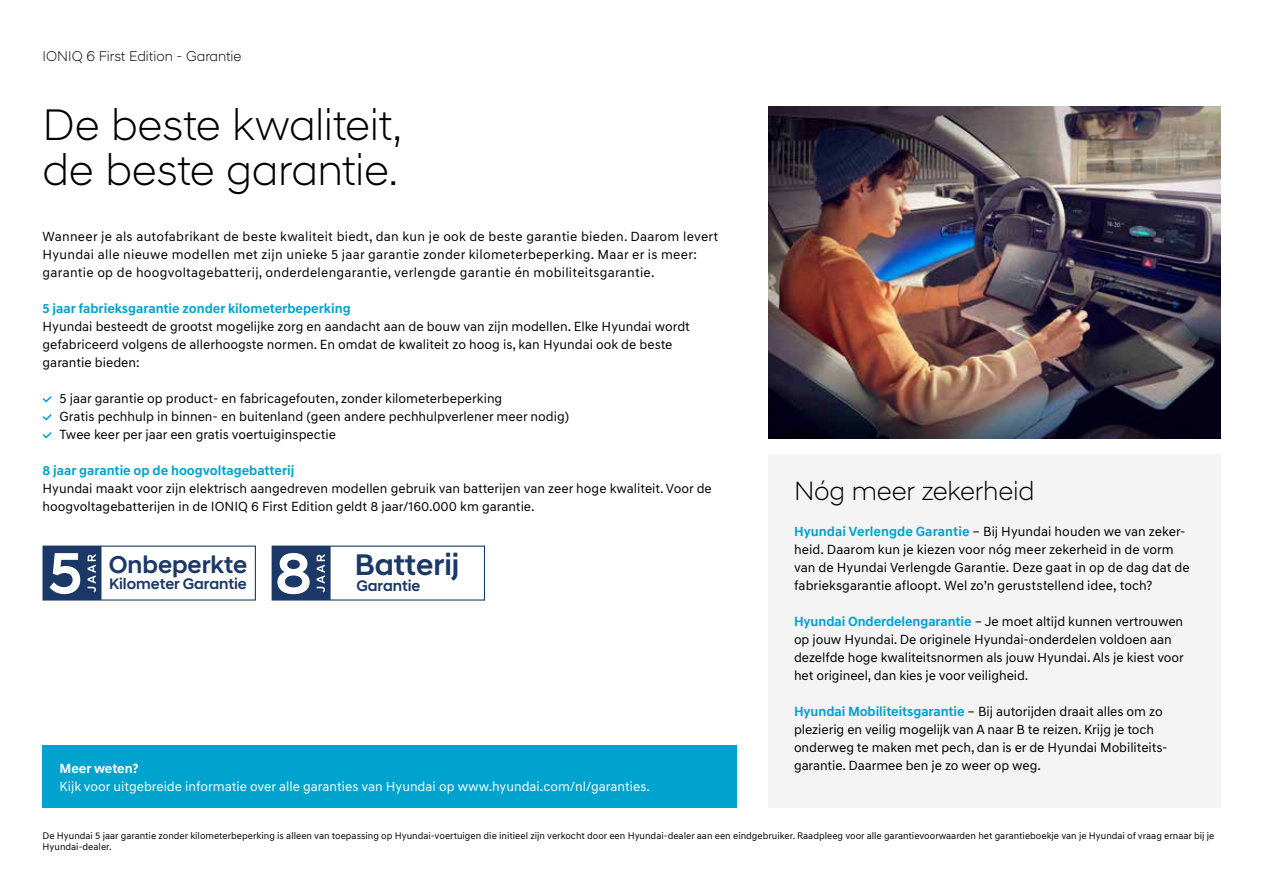
<style>
.page{position:relative;width:1263px;height:893px;background:#fff}
.page>*{position:absolute;margin:0;border:0;box-sizing:border-box;transform-origin:0 0}
.t1{font:300 45px/45px "Hyundai Sans Head";letter-spacing:-.01em;color:#000}
.t2{font:500 30.3px "Hyundai Sans Head";color:#1c3866}
.t3{font:300 27px "Hyundai Sans Head";letter-spacing:-.01em;color:#000}
.t4{font:500 24.75px "Hyundai Sans Head";color:#1c3866}
.t5{font:500 15.6px "Hyundai Sans Head";color:#1c3866}
.t6{font:300 14.4px "Hyundai Sans Head";color:#000}
.t7{font:13.5px/18px "Hyundai Sans Text";color:#000}
.t8{font:13.5px/18px "Hyundai Sans Text";letter-spacing:.02em;color:#000}
.t9{font:13.5px "Hyundai Sans Text";color:#fff}
.t10{font:700 13.5px "Hyundai Sans Text";color:#00a2ce}
.t11{font:700 13.5px "Hyundai Sans Text";letter-spacing:-.005em;color:#fff}
.t12{font:9.75px/11.7px "Hyundai Sans Text";color:#000}
.s1{font-weight:700;color:#00a2ce}
</style>
<div class="page">
<svg style="left:42px;top:396px;width:10px;height:7px"></svg>
<svg style="left:42px;top:414px;width:10px;height:7px"></svg>
<svg style="left:42px;top:432px;width:10px;height:7px"></svg>
<div style="left:768px;top:454px;width:452px;height:354px;background:#f4f4f4"></div>
<img style="left:768px;top:106px;width:452px;height:333px">
<div style="left:43px;top:746px;width:694px;height:62px;background:#00a2ce"></div>
<svg style="left:43px;top:546px;width:213px;height:55px"></svg>
<svg style="left:272px;top:546px;width:213px;height:55px"></svg>
<p class="t6" style="left:43px;top:47px;width:200px">IONIQ 6 First Edition - Garantie</p>
<h1 class="t1" style="left:43px;top:102px;width:361px">De beste kwaliteit, de beste garantie.</h1>
<p class="t8" style="left:43px;top:227px;width:677px">Wanneer je als autofabrikant de beste kwaliteit biedt, dan kun je ook de beste garantie bieden. Daarom levert<br>Hyundai alle nieuwe modellen met zijn unieke 5 jaar garantie zonder kilometerbeperking. Maar er is meer: garantie op de hoogvoltagebatterij, onderdelengarantie, verlengde garantie én mobiliteitsgarantie.</p>
<p class="t10" style="left:43px;top:300px;width:310px">5 jaar fabrieksgarantie zonder kilometerbeperking</p>
<p class="t7" style="left:43px;top:317px;width:649px">Hyundai besteedt de grootst mogelijke zorg en aandacht aan de bouw van zijn modellen. Elke Hyundai wordt gefabriceerd volgens de allerhoogste normen. En omdat de kwaliteit zo hoog is, kan Hyundai ook de beste garantie bieden:</p>
<p class="t7" style="left:60px;top:389px;width:511px">5 jaar garantie op product- en fabricagefouten, zonder kilometerbeperking<br>Gratis pechhulp in binnen- en buitenland (geen andere pechhulpverlener meer nodig)<br>Twee keer per jaar een gratis voertuiginspectie</p>
<p class="t10" style="left:43px;top:462px;width:253px">8 jaar garantie op de hoogvoltagebatterij</p>
<p class="t7" style="left:43px;top:479px;width:671px">Hyundai maakt voor zijn elektrisch aangedreven modellen gebruik van batterijen van zeer hoge kwaliteit. Voor de hoogvoltagebatterijen in de IONIQ 6 First Edition geldt 8 jaar/160.000 km garantie.</p>
<h3 class="t3" style="left:794px;top:475px;width:242px">Nóg meer zekerheid</h3>
<p class="t7" style="left:794px;top:522px;width:397px"><span class="s1">Hyundai Verlengde Garantie</span> – Bij Hyundai houden we van zeker&shy;heid. Daarom kun je kiezen voor nóg meer zekerheid in de vorm van de Hyundai Verlengde Garantie. Deze gaat in op de dag dat de fabrieksgarantie afloopt. Wel zo’n geruststellend idee, toch?</p>
<p class="t7" style="left:794px;top:612px;width:391px"><span class="s1">Hyundai Onderdelengarantie</span> – Je moet altijd kunnen vertrouwen op jouw Hyundai. De originele Hyundai-onderdelen voldoen aan dezelfde hoge kwaliteitsnormen als jouw Hyundai. Als je kiest voor het origineel, dan kies je voor veiligheid.</p>
<p class="t7" style="left:794px;top:702px;width:375px"><span class="s1">Hyundai Mobiliteitsgarantie</span> – Bij autorijden draait alles om zo plezierig en veilig mogelijk van A naar B te reizen. Krijg je toch onderweg te maken met pech, dan is er de Hyundai Mobiliteits&shy;garantie. Daarmee ben je zo weer op weg.</p>
<h2 class="t2" style="left:355px;top:547px;width:106px">Batterij</h2>
<p class="t5" style="left:356px;top:577px;width:66px">Garantie</p>
<h3 class="t4" style="left:109px;top:550px;width:140px">Onbeperkte</h3>
<p class="t5" style="left:109px;top:575px;width:139px">Kilometer Garantie</p>
<p class="t11" style="left:60px;top:760px;width:81px">Meer weten?</p>
<p class="t9" style="left:60px;top:778px;width:592px">Kijk voor uitgebreide informatie over alle garanties van Hyundai op www.hyundai.com/nl/garanties.</p>
<p class="t12" style="left:43px;top:830px;width:1173px">De Hyundai 5 jaar garantie zonder kilometerbeperking is alleen van toepassing op Hyundai-voertuigen die initieel zijn verkocht door een Hyundai-dealer aan een eindgebruiker. Raadpleeg voor alle garantievoorwaarden het garantieboekje van je Hyundai of vraag ernaar bij je<br>Hyundai-dealer.</p>
</div>
